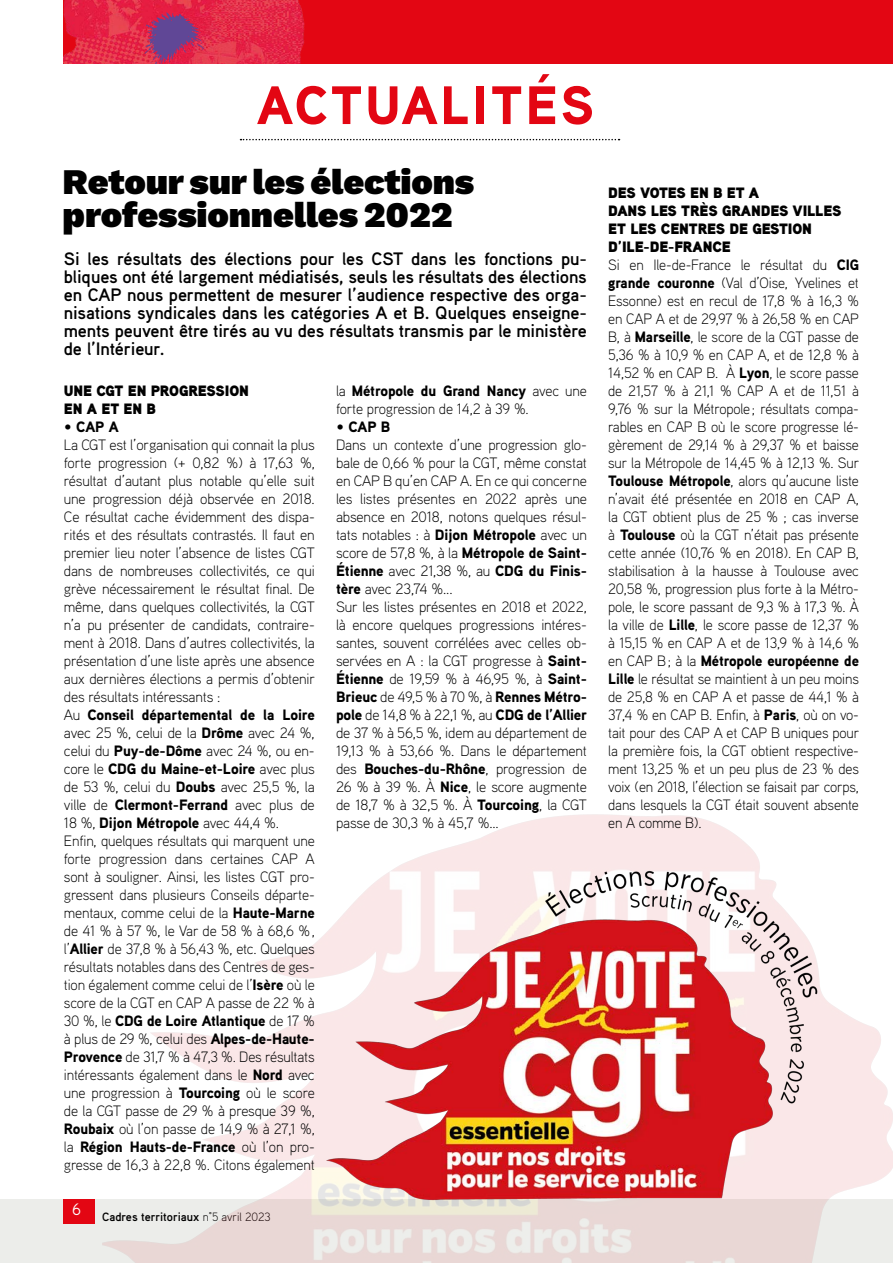
<style>
.page{position:relative;width:893px;height:1263px;background:#fff}
.page>*{position:absolute;margin:0;border:0;box-sizing:border-box;transform-origin:0 0}
.t1{font:900 54px "Aaux Pro";letter-spacing:.05em;color:#e30613}
.t2{font:900 36px/33px "Work Sans";letter-spacing:-.005em;color:#000}
.t3{font:700 18px/18px "Aaux Pro";letter-spacing:-.01em;color:#000;text-align:justify}
.t4{font:16.5px "Aaux Pro";color:#fff}
.t5{font:300 15px/18px "Aaux Pro";letter-spacing:-.01em;color:#000}
.t6{font:15px/18px "Aaux Pro Ultra";letter-spacing:-.01em;color:#000}
.t7{font:900 15px "Aaux Pro";letter-spacing:-.01em;color:#000}
.t8{font:700 12px "Aaux Pro";color:#000}
.s1{font-weight:900}
.s2{font-weight:300}
</style>
<div class="page">
<svg style="left:0;top:1199px;width:893px;height:64px;background:#eae0dd"></svg>
<div style="left:64px;top:1199px;width:31px;height:25px;background:#e30613"></div>
<div style="left:64px;top:0;width:829px;height:64px;background:#e30613"></div>
<img style="left:64px;top:0;width:241px;height:63px">
<img style="left:143px;top:11px;width:63px;height:52px">
<svg style="left:240px;top:139px;width:379px;height:1px"></svg>
<img style="left:326px;top:867px;width:531px;height:335px">
<h1 class="t1" style="left:257px;top:71px;width:338px">ACTUALITÉS</h1>
<h2 class="t2" style="left:63px;top:163px;width:413px">Retour sur les élections professionnelles 2022</h2>
<p class="t3" style="left:64px;top:250px;width:525px">Si les résultats des élections pour les CST dans les fonctions pu&shy;bliques ont été largement médiatisés, seuls les résultats des élections en CAP nous permettent de mesurer l’audience respective des orga&shy;nisations syndicales dans les catégories A et B. Quelques enseigne&shy;ments peuvent être tirés au vu des résultats transmis par le ministère de l’Intérieur.</p>
<p class="t6" style="left:64px;top:381px;width:187px">UNE CGT EN PROGRESSION<br>EN A ET EN B</p>
<p class="t7" style="left:64px;top:417px;width:56px">• CAP A</p>
<p class="t5" style="left:64px;top:435px;width:253px">La CGT est l’organisation qui connait la plus forte progression (+ 0,82 %) à 17,63 %, résultat d’autant plus notable qu’elle suit une progression déjà observée en 2018.<br>Ce résultat cache évidemment des dispa&shy;rités et des résultats contrastés. Il faut en premier lieu noter l’absence de listes CGT dans de nombreuses collectivités, ce qui grève nécessairement le résultat final. De même, dans quelques collectivités, la CGT n’a pu présenter de candidats, contraire&shy;ment à 2018. Dans d’autres collectivités, la présentation d’une liste après une absence aux dernières élections a permis d’obtenir des résultats intéressants :<br>Au <span class="s1">Conseil départemental de la Loire </span>avec 25 %, celui de la <span class="s1">Drôme</span> avec 24 %, celui du <span class="s1">Puy-de-Dôme</span> avec 24 %, ou en&shy;core le <span class="s1">CDG du Maine-et-Loire</span> avec plus de 53 %, celui du <span class="s1">Doubs</span> avec 25,5 %, la ville de <span class="s1">Clermont-Ferrand</span> avec plus de 18 %, <span class="s1">Dijon Métropole</span> avec 44,4 %.<br>Enfin, quelques résultats qui marquent une forte progression dans certaines CAP A sont à souligner. Ainsi, les listes CGT pro&shy;gressent dans plusieurs Conseils départe&shy;mentaux, comme celui de la <span class="s1">Haute-Marne </span>de 41 % à 57 %, le Var de 58 % à 68,6 %, l’<span class="s1">Allier</span> de 37,8 % à 56,43 %, etc. Quelques résultats notables dans des Centres de ges&shy;tion également comme celui de l’<span class="s1">Isère</span> où le score de la CGT en CAP A passe de 22 % à 30 %, le <span class="s1">CDG de Loire Atlantique</span> de 17 % à plus de 29 %, celui des <span class="s1">Alpes-de-Haute-Provence</span> de 31,7 % à 47,3 %. Des résultats intéressants également dans le <span class="s1">Nord</span> avec une progression à <span class="s1">Tourcoing</span> où le score de la CGT passe de 29 % à presque 39 %, <span class="s1">Roubaix</span> où l’on passe de 14,9 % à 27,1 %, la <span class="s1">Région Hauts-de-France</span> où l’on pro&shy;gresse de 16,3 à 22,8 %. Citons également</p>
<p class="t5" style="left:336px;top:381px;width:252px">la <span class="s1">Métropole du Grand Nancy</span> avec une forte progression de 14,2 à 39 %.</p>
<p class="t7" style="left:336px;top:417px;width:56px">• CAP B</p>
<p class="t5" style="left:336px;top:435px;width:253px">Dans un contexte d’une progression glo&shy;bale de 0,66 % pour la CGT, même constat en CAP B qu’en CAP A. En ce qui concerne les listes présentes en 2022 après une absence en 2018, notons quelques résul&shy;tats notables : à <span class="s1">Dijon Métropole</span> avec un score de 57,8 %, à la <span class="s1">Métropole de Saint-Étienne</span> avec 21,38 %, au <span class="s1">CDG du Finis&shy;tère</span> avec 23,74 %...<br>Sur les listes présentes en 2018 et 2022, là encore quelques progressions intéres&shy;santes, souvent corrélées avec celles ob&shy;servées en A : la CGT progresse à <span class="s1">Saint-Étienne</span> de 19,59 % à 46,95 %, à <span class="s1">Saint-Brieuc</span> de 49,5 % à 70 %, à <span class="s1">Rennes Métro&shy;pole</span> de 14,8 % à 22,1 %, au <span class="s1">CDG de l’Allier </span>de 37 % à 56,5 %, idem au département de 19,13 % à 53,66 %. Dans le département des <span class="s1">Bouches-du-Rhône</span>, progression de 26 % à 39 %. À <span class="s1">Nice</span>, le score augmente de 18,7 % à 32,5 %. À <span class="s1">Tourcoing</span>, la CGT passe de 30,3 % à 45,7 %...</p>
<p class="t4" style="left:72px;top:1199px;width:11px">6</p>
<p class="t8" style="left:102px;top:1209px;width:170px">Cadres territoriaux <span class="s2">n°5 avril 2023</span></p>
<p class="t6" style="left:608px;top:183px;width:235px">DES VOTES EN B ET A<br>DANS LES TRÈS GRANDES VILLES<br>ET LES CENTRES DE GESTION<br>D’ILE-DE-FRANCE</p>
<p class="t5" style="left:608px;top:255px;width:253px;text-align:justify">Si en Ile-de-France le résultat du <span class="s1">CIG grande couronne</span> (Val d’Oise, Yvelines et Essonne) est en recul de 17,8 % à 16,3 % en CAP A et de 29,97 % à 26,58 % en CAP B, à <span class="s1">Marseille</span>, le score de la CGT passe de 5,36 % à 10,9 % en CAP A, et de 12,8 % à 14,52 % en CAP B. À <span class="s1">Lyon</span>, le score passe de 21,57 % à 21,1 % CAP A et de 11,51 à 9,76 % sur la Métropole; résultats compa&shy;rables en CAP B où le score progresse lé&shy;gèrement de 29,14 % à 29,37 % et baisse sur la Métropole de 14,45 % à 12,13 %. Sur <span class="s1">Toulouse Métropole</span>, alors qu’aucune liste n’avait été présentée en 2018 en CAP A, la CGT obtient plus de 25 % ; cas inverse à <span class="s1">Toulouse</span> où la CGT n’était pas présente cette année (10,76 % en 2018). En CAP B, stabilisation à la hausse à Toulouse avec 20,58 %, progression plus forte à la Métro&shy;pole, le score passant de 9,3 % à 17,3 %. À la ville de <span class="s1">Lille</span>, le score passe de 12,37 % à 15,15 % en CAP A et de 13,9 % à 14,6 % en CAP B; à la <span class="s1">Métropole européenne de Lille</span> le résultat se maintient à un peu moins de 25,8 % en CAP A et passe de 44,1 % à 37,4 % en CAP B. Enfin, à <span class="s1">Paris</span>, où on vo&shy;tait pour des CAP A et CAP B uniques pour la première fois, la CGT obtient respective&shy;ment 13,25 % et un peu plus de 23 % des voix (en 2018, l’élection se faisait par corps, dans lesquels la CGT était souvent absente en A comme B).</p>
</div>
